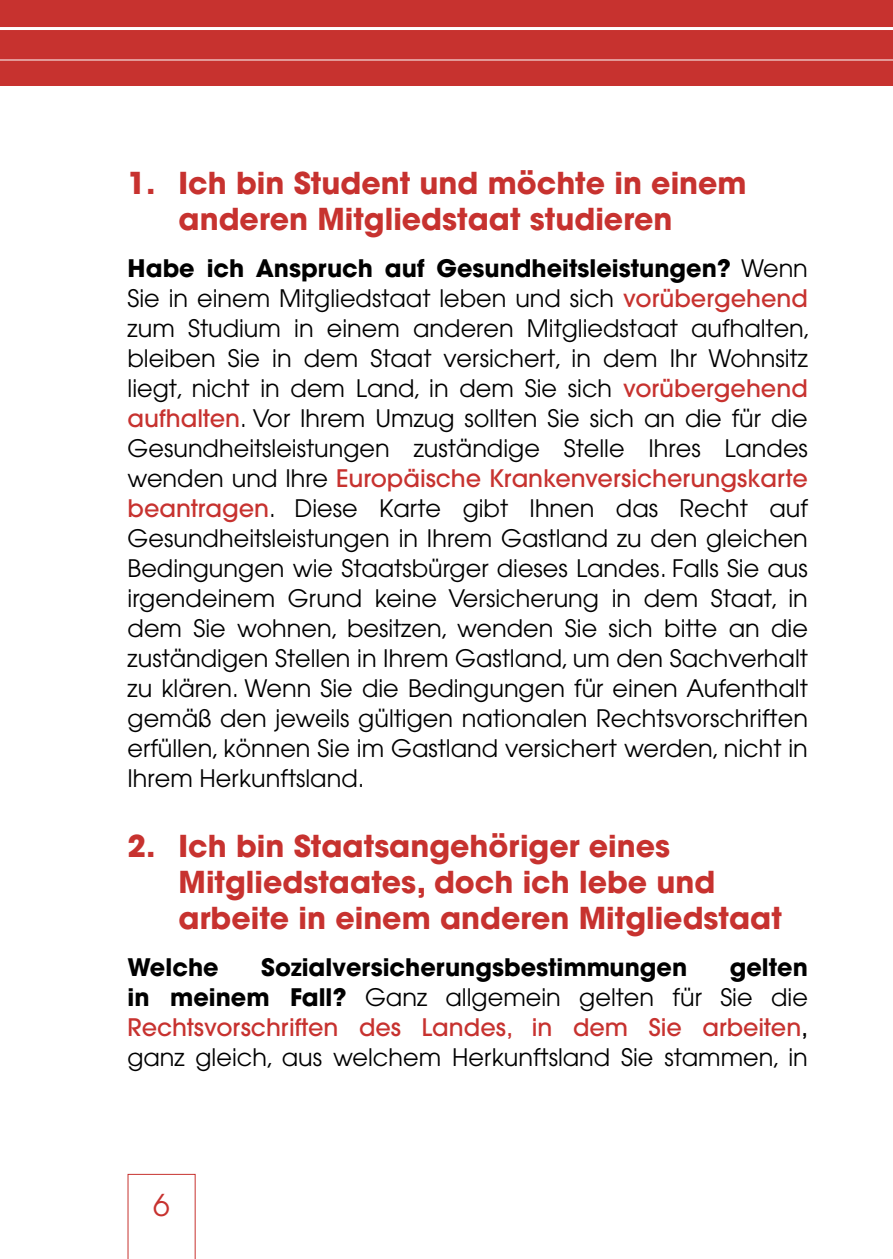
<style>
.page{position:relative;width:893px;height:1259px;background:#fff}
.page>*{position:absolute;margin:0;border:0;box-sizing:border-box;transform-origin:0 0}
.t1{font:700 30px/36px "Avant Garde";color:#c7322f}
.t2{font:30px "Avant Garde";color:#c7322f}
.t3{font:24px/30px "Avant Garde";color:#000;text-align:justify}
.t4{font:700 24px "Avant Garde";color:#000}
.s1{font-weight:700}
.s2{font-weight:500;color:#c7322f}
.s3{font-weight:500}
</style>
<div class="page">
<div style="left:0;top:0;width:893px;height:85px;background:#c7322f"></div>
<svg style="left:128px;top:1174px;width:68px;height:85px"></svg>
<hr style="left:0;top:27px;width:893px;height:3px;background:#fff">
<hr style="left:0;top:59px;width:893px;height:1px;background:#fff">
<p class="t1" style="left:179px;top:165px;width:570px;text-indent:-51px">1. Ich bin Student und möchte in einem anderen Mitgliedstaat studieren</p>
<p class="t3" style="left:128px;top:253px;width:684px"><span class="s1">Habe ich Anspruch auf Gesundheitsleistungen?</span> Wenn Sie in einem Mitgliedstaat leben und sich <span class="s2">vorübergehend </span>zum Studium in einem anderen Mitgliedstaat aufhalten, bleiben Sie in dem Staat versichert, in dem Ihr Wohnsitz liegt, nicht in dem Land, in dem Sie sich <span class="s2">vorübergehend aufhalten</span>. Vor Ihrem Umzug sollten Sie sich an die für die Gesundheitsleistungen zuständige Stelle Ihres Landes wenden und Ihre <span class="s2">Europäische Krankenversicherungskarte beantragen</span>. Diese Karte gibt Ihnen das Recht auf Gesundheitsleistungen in Ihrem Gastland zu den gleichen Bedingungen wie Staatsbürger dieses Landes. Falls Sie aus irgendeinem Grund keine Versicherung in dem Staat, in dem Sie wohnen, besitzen, wenden Sie sich bitte an die zuständigen Stellen in Ihrem Gastland, um den Sachverhalt zu klären. Wenn Sie die Bedingungen für einen Aufenthalt gemäß den jeweils gültigen nationalen Rechtsvorschriften erfüllen, können Sie im Gastland versichert werden, nicht in Ihrem Herkunftsland.</p>
<p class="t1" style="left:179px;top:828px;width:605px;text-indent:-51px">2. Ich bin Staatsangehöriger eines<br>Mitgliedstaates, doch ich lebe und arbeite in einem anderen Mitgliedstaat</p>
<p class="t4" style="left:128px;top:951px;width:93px">Welche</p>
<p class="t4" style="left:261px;top:951px;width:427px">Sozialversicherungsbestimmungen</p>
<p class="t3" style="left:128px;top:952px;width:682px;text-indent:602px"><span class="s1">gelten in meinem Fall?</span> Ganz allgemein gelten für Sie die <span class="s2">Rechtsvorschriften des Landes, in dem Sie arbeiten</span><span class="s3">, </span>ganz gleich, aus welchem Herkunftsland Sie stammen, in</p>
<p class="t2" style="left:153px;top:1187px;width:18px">6</p>
</div>
